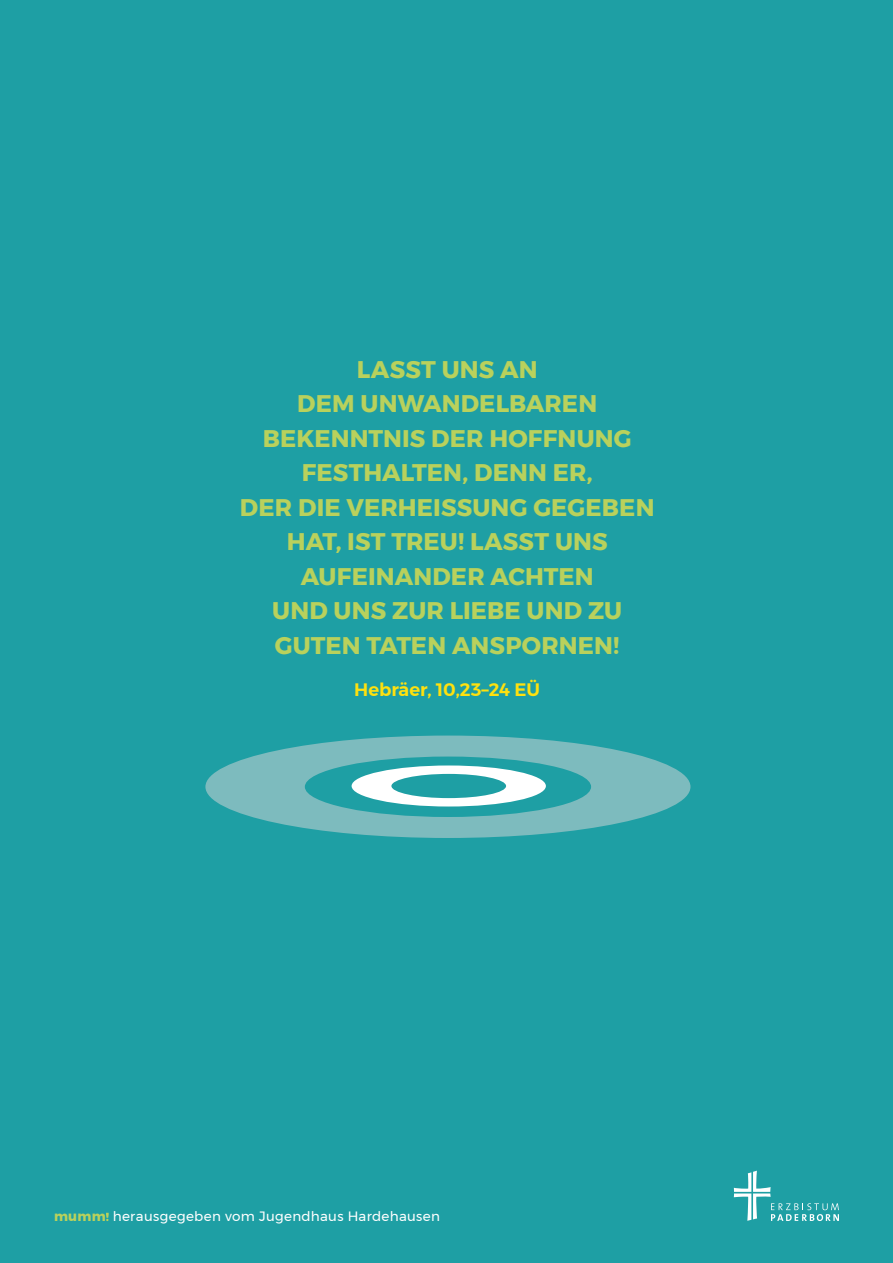
<style>
.page{position:relative;width:893px;height:1263px;background:#1e9fa4}
.page>*{position:absolute;margin:0;border:0;box-sizing:border-box;transform-origin:0 0}
.t1{font:700 24px/34.5px "Montserrat";letter-spacing:.005em;color:#b9d15c;text-align:center}
.t2{font:600 18px "Montserrat";color:#fee10f}
.t3{font:13.5px "Montserrat";letter-spacing:.02em;color:#fff}
.s1{font-weight:700;color:#b9d15c}
</style>
<div class="page">
<svg style="left:106px;top:1213px;width:3px;height:8px"></svg>
<svg style="left:734px;top:1171px;width:105px;height:50px"></svg>
<svg style="left:205px;top:735px;width:485px;height:103px;fill:#7dbbbe"></svg>
<p class="t1" style="left:240px;top:352px;width:416px">LASST UNS AN<br>DEM UNWANDELBAREN<br>BEKENNTNIS DER HOFFNUNG<br>FESTHALTEN, DENN ER,<br>DER DIE VERHEISSUNG GEGEBEN<br>HAT, IST TREU! LASST UNS<br>AUFEINANDER ACHTEN<br>UND UNS ZUR LIEBE UND ZU<br>GUTEN TATEN ANSPORNEN!</p>
<p class="t2" style="left:354px;top:675px;width:187px">Hebräer, 10,23–24 EÜ</p>
<p class="t3" style="left:54px;top:1206px;width:388px"><span class="s1">mumm</span> herausgegeben vom Jugendhaus Hardehausen</p>
</div>
